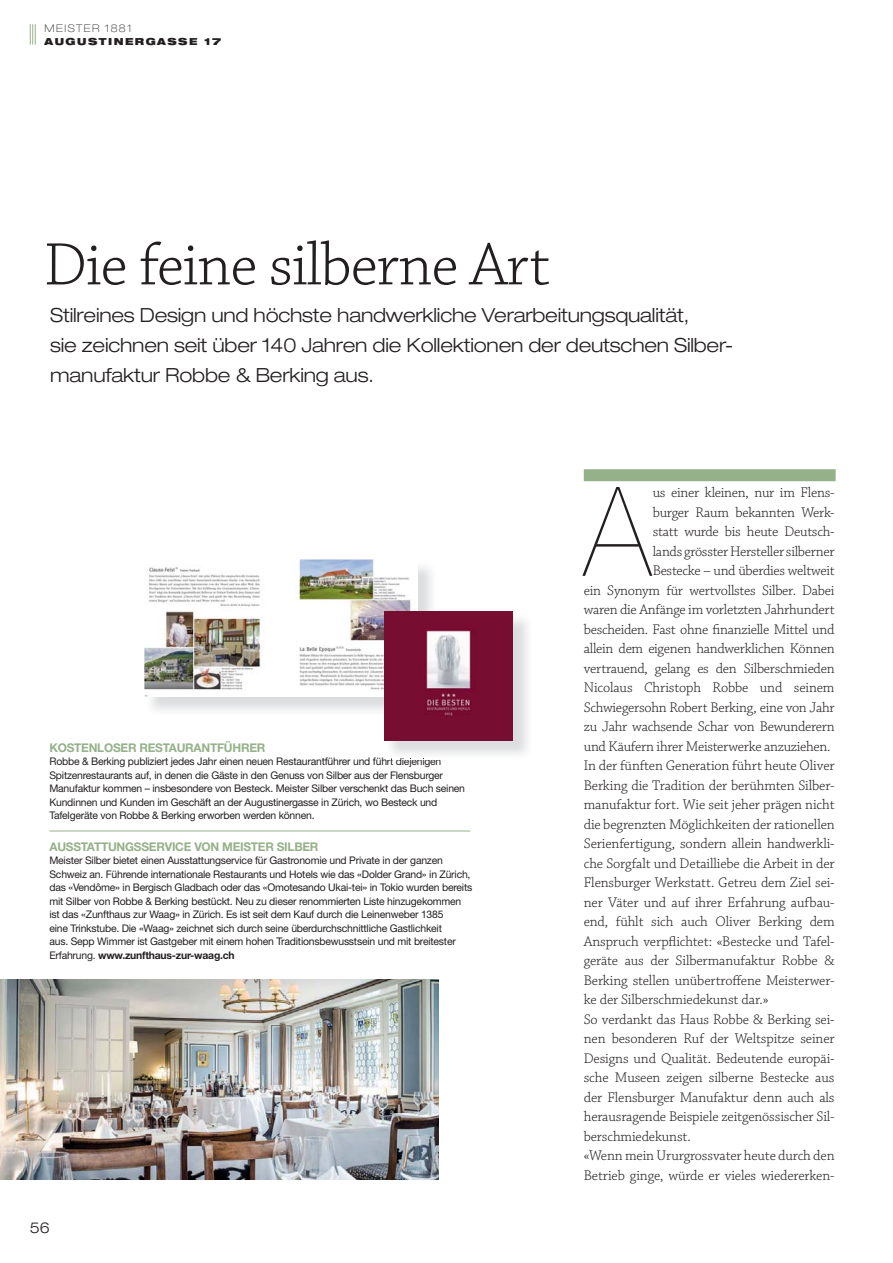
<style>
.page{position:relative;width:893px;height:1263px;background:#fff}
.page>*{position:absolute;margin:0;border:0;box-sizing:border-box;transform-origin:0 0}
.t1{font:200 124.5px "Helvetica Neue";color:#231f20;scale:.94 1}
.t2{font:300 63px "Chaparral Pro";letter-spacing:-.02em;color:#231f20}
.t3{font:300 expanded 19.5px/30px "Helvetica Neue";letter-spacing:-.01em;color:#231f20}
.t4{font:300 expanded 15px "Helvetica Neue";color:#231f20}
.t5{font:300 14.7px "Chaparral Pro";letter-spacing:-.01em;color:#231f20}
.t6{font:700 12px "Helvetica Neue";letter-spacing:-.02em;color:#95b189}
.t7{font:10.5px/13.5px "Helvetica Neue";letter-spacing:-.02em;color:#231f20}
.t8{font:100 expanded 10.5px "Helvetica Neue";letter-spacing:.14em;color:#231f20}
.t9{font:900 expanded 9.75px "Helvetica Neue";letter-spacing:.15em;color:#231f20}
.s1{font-weight:700}
</style>
<div class="page">
<svg style="left:30px;top:24px;width:6px;height:21px"></svg>
<div style="left:584px;top:469px;width:252px;height:12px;background:#95b189"></div>
<hr style="left:49px;top:831px;width:421px;height:1px;background:#95b189">
<img style="left:150px;top:567px;width:286px;height:144px">
<img style="left:144px;top:559px;width:274px;height:138px">
<img style="left:384px;top:612px;width:129px;height:129px">
<img style="left:0;top:979px;width:438px;height:201px">
<p class="t8" style="left:45px;top:24px;width:89px">MEISTER 1881</p>
<p class="t9" style="left:45px;top:37px;width:178px">AUGUSTINERGASSE 17</p>
<h2 class="t2" style="left:44px;top:239px;width:508px">Die feine silberne Art</h2>
<h3 class="t3" style="left:50px;top:302px;width:685px">Stilreines Design und höchste handwerkliche Verarbeitungsqualität,<br>sie zeichnen seit über 140 Jahren die Kollektionen der deutschen Silber&shy;manufaktur Robbe &amp; Berking aus.</h3>
<p class="t6" style="left:49px;top:743px;width:217px">KOSTENLOSER RESTAURANTFÜHRER</p>
<p class="t7" style="left:49px;top:756px;width:417px">Robbe &amp; Berking publiziert jedes Jahr einen neuen Restaurantführer und führt diejenigen Spitzenrestaurants auf, in denen die Gäste in den Genuss von Silber aus der Flensburger Manufaktur kommen – insbesondere von Besteck. Meister Silber verschenkt das Buch seinen Kundinnen und Kunden im Geschäft an der Augustinergasse in Zürich, wo Besteck und Tafelgeräte von Robbe &amp; Berking erworben werden können.</p>
<p class="t6" style="left:49px;top:842px;width:271px">AUSSTATTUNGSSERVICE VON MEISTER SILBER</p>
<p class="t7" style="left:49px;top:855px;width:424px">Meister Silber bietet einen Ausstattungservice für Gastronomie und Private in der ganzen Schweiz an. Führende internationale Restaurants und Hotels wie das «Dolder Grand» in Zürich, das «Vendôme» in Bergisch Gladbach oder das «Omotesando Ukai-tei» in Tokio wurden bereits mit Silber von Robbe &amp; Berking bestückt. Neu zu dieser renommierten Liste hinzugekommen ist das «Zunfthaus zur Waag» in Zürich. Es ist seit dem Kauf durch die Leinenweber 1385<br>eine Trinkstube. Die «Waag» zeichnet sich durch seine überdurchschnittliche Gastlichkeit<br>aus. Sepp Wimmer ist Gastgeber mit einem hohen Traditionsbewusstsein und mit breitester Erfahrung. <span class="s1">www.zunfthaus-zur-waag.ch</span></p>
<p class="t4" style="left:30px;top:1222px;width:22px">56</p>
<h1 class="t1" style="left:584px;top:487px;width:73px">A</h1>
<p class="t5" style="left:653px;top:487px;width:183px">us einer kleinen, nur im Flens-</p>
<p class="t5" style="left:653px;top:506px;width:183px">burger Raum bekannten Werk-</p>
<p class="t5" style="left:653px;top:526px;width:183px">statt wurde bis heute Deutsch-</p>
<p class="t5" style="left:653px;top:545px;width:183px">lands grösster Hersteller silberner</p>
<p class="t5" style="left:653px;top:565px;width:183px">Bestecke – und überdies weltweit</p>
<p class="t5" style="left:584px;top:584px;width:252px">ein Synonym für wertvollstes Silber. Dabei</p>
<p class="t5" style="left:584px;top:604px;width:252px">waren die Anfänge im vorletzten Jahrhundert</p>
<p class="t5" style="left:584px;top:623px;width:252px">bescheiden. Fast ohne finanzielle Mittel und</p>
<p class="t5" style="left:584px;top:643px;width:252px">allein dem eigenen handwerklichen Können</p>
<p class="t5" style="left:584px;top:662px;width:252px">vertrauend, gelang es den Silberschmieden</p>
<p class="t5" style="left:584px;top:682px;width:252px">Nicolaus Christoph Robbe und seinem</p>
<p class="t5" style="left:584px;top:701px;width:252px">Schwiegersohn Robert Berking, eine von Jahr</p>
<p class="t5" style="left:584px;top:721px;width:252px">zu Jahr wachsende Schar von Bewunderern</p>
<p class="t5" style="left:584px;top:740px;width:248px">und Käufern ihrer Meisterwerke anzuziehen.</p>
<p class="t5" style="left:584px;top:760px;width:252px">In der fünften Generation führt heute Oliver</p>
<p class="t5" style="left:584px;top:779px;width:252px">Berking die Tradition der berühmten Silber-</p>
<p class="t5" style="left:584px;top:799px;width:252px">manufaktur fort. Wie seit jeher prägen nicht</p>
<p class="t5" style="left:584px;top:818px;width:252px">die begrenzten Möglichkeiten der rationellen</p>
<p class="t5" style="left:584px;top:838px;width:252px">Serienfertigung, sondern allein handwerkli-</p>
<p class="t5" style="left:584px;top:857px;width:252px">che Sorgfalt und Detailliebe die Arbeit in der</p>
<p class="t5" style="left:584px;top:877px;width:252px">Flensburger Werkstatt. Getreu dem Ziel sei-</p>
<p class="t5" style="left:584px;top:896px;width:252px">ner Väter und auf ihrer Erfahrung aufbau-</p>
<p class="t5" style="left:584px;top:916px;width:252px">end, fühlt sich auch Oliver Berking dem</p>
<p class="t5" style="left:584px;top:935px;width:252px">Anspruch verpflichtet: «Bestecke und Tafel-</p>
<p class="t5" style="left:584px;top:955px;width:252px">geräte aus der Silbermanufaktur Robbe &amp;</p>
<p class="t5" style="left:584px;top:974px;width:252px">Berking stellen unübertroffene Meisterwer-</p>
<p class="t5" style="left:584px;top:994px;width:186px">ke der Silberschmiedekunst dar.»</p>
<p class="t5" style="left:584px;top:1013px;width:252px">So verdankt das Haus Robbe &amp; Berking sei-</p>
<p class="t5" style="left:584px;top:1033px;width:252px">nen besonderen Ruf der Weltspitze seiner</p>
<p class="t5" style="left:584px;top:1052px;width:252px">Designs und Qualität. Bedeutende europäi-</p>
<p class="t5" style="left:584px;top:1072px;width:252px">sche Museen zeigen silberne Bestecke aus</p>
<p class="t5" style="left:584px;top:1091px;width:252px">der Flensburger Manufaktur denn auch als</p>
<p class="t5" style="left:584px;top:1111px;width:252px">herausragende Beispiele zeitgenössischer Sil-</p>
<p class="t5" style="left:584px;top:1130px;width:109px">berschmiedekunst.</p>
<p class="t5" style="left:584px;top:1150px;width:252px">«Wenn mein Ururgrossvater heute durch den</p>
<p class="t5" style="left:584px;top:1169px;width:252px">Betrieb ginge, würde er vieles wiedererken-</p>
</div>
